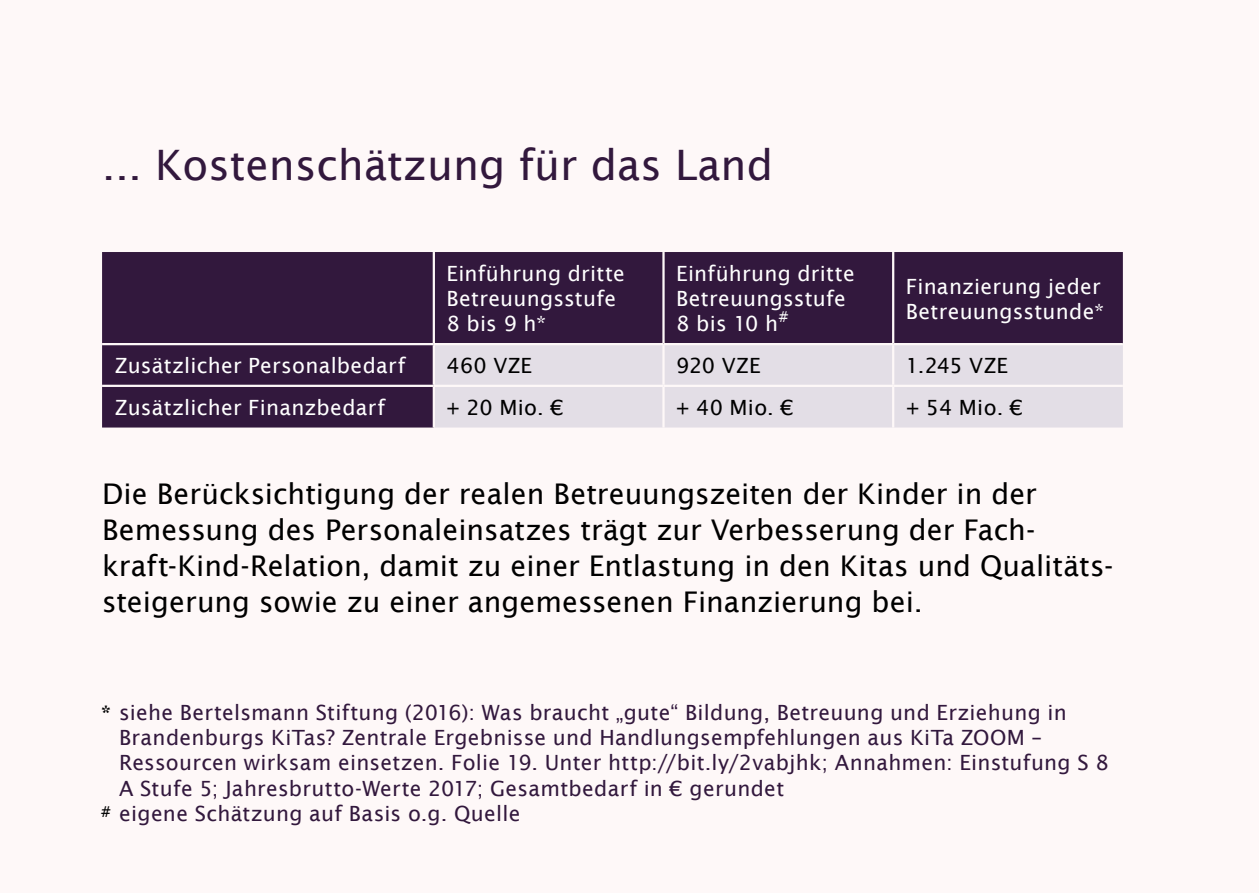
<style>
.page{position:relative;width:1259px;height:893px;background:#fef8f8}
.page>*{position:absolute;margin:0;border:0;box-sizing:border-box;transform-origin:0 0}
.t1{font:42px "Lucida Sans";color:#32183d}
.t2{font:28.5px/36px "Lucida Sans";color:#000}
.t3{font:21px/25.2px "Lucida Sans";letter-spacing:.015em;color:#32183d}
.t4{font:21px/25.2px "Lucida Sans";letter-spacing:.015em;color:#fff}
.t5{font:21px "Lucida Sans";letter-spacing:.005em;color:#000}
.t6{font:600 15px "Lucida Sans";color:#000}
.s1{font-weight:600;color:#000}
</style>
<div class="page">
<div style="left:102px;top:252px;width:1021px;height:176px;background:#32183d"></div>
<div style="left:435px;top:345px;width:688px;height:83px;background:#e3dee6"></div>
<hr style="left:102px;top:385px;width:332px;height:2px;background:#fef8f8">
<hr style="left:102px;top:343px;width:332px;height:2px;background:#fef8f8">
<hr style="left:433px;top:252px;width:2px;height:91px;background:#fef8f8">
<hr style="left:662px;top:252px;width:2px;height:91px;background:#fef8f8">
<hr style="left:892px;top:252px;width:2px;height:91px;background:#fef8f8">
<hr style="left:434px;top:343px;width:229px;height:2px;background:#fef8f8">
<hr style="left:433px;top:345px;width:2px;height:40px;background:#fef8f8">
<hr style="left:663px;top:343px;width:230px;height:2px;background:#fef8f8">
<hr style="left:662px;top:345px;width:2px;height:40px;background:#fef8f8">
<hr style="left:893px;top:343px;width:230px;height:2px;background:#fef8f8">
<hr style="left:892px;top:345px;width:2px;height:40px;background:#fef8f8">
<hr style="left:434px;top:385px;width:229px;height:2px;background:#fef8f8">
<hr style="left:433px;top:387px;width:2px;height:41px;background:#fef8f8">
<hr style="left:663px;top:385px;width:230px;height:2px;background:#fef8f8">
<hr style="left:662px;top:387px;width:2px;height:41px;background:#fef8f8">
<hr style="left:893px;top:385px;width:230px;height:2px;background:#fef8f8">
<hr style="left:892px;top:387px;width:2px;height:41px;background:#fef8f8">
<h1 class="t1" style="left:102px;top:141px;width:672px">... Kostenschätzung für das Land</h1>
<p class="t4" style="left:446px;top:261px;width:180px">Einführung dritte<br>Betreuungsstufe<br>8 bis 9 h*</p>
<p class="t4" style="left:676px;top:261px;width:180px">Einführung dritte<br>Betreuungsstufe<br>8 bis 10 h<sup>#</sup></p>
<p class="t4" style="left:906px;top:273px;width:200px">Finanzierung jeder<br>Betreuungsstunde*</p>
<p class="t4" style="left:115px;top:353px;width:292px">Zusätzlicher Personalbedarf</p>
<p class="t5" style="left:446px;top:354px;width:87px">460 VZE</p>
<p class="t5" style="left:676px;top:354px;width:86px">920 VZE</p>
<p class="t5" style="left:906px;top:354px;width:103px">1.245 VZE</p>
<p class="t4" style="left:115px;top:395px;width:272px">Zusätzlicher Finanzbedarf</p>
<p class="t5" style="left:446px;top:395px;width:118px">+ 20 Mio. €</p>
<p class="t5" style="left:676px;top:395px;width:119px">+ 40 Mio. €</p>
<p class="t5" style="left:906px;top:395px;width:119px">+ 54 Mio. €</p>
<p class="t2" style="left:102px;top:476px;width:1012px">Die Berücksichtigung der realen Betreuungszeiten der Kinder in der Bemessung des Personaleinsatzes trägt zur Verbesserung der Fach&shy;kraft-Kind-Relation, damit zu einer Entlastung in den Kitas und Qualitäts&shy;steigerung sowie zu einer angemessenen Finanzierung bei.</p>
<p class="t3" style="left:119px;top:700px;width:991px;text-indent:-18px"><span class="s1">*</span> siehe Bertelsmann Stiftung (2016): Was braucht „gute“ Bildung, Betreuung und Erziehung in Brandenburgs KiTas? Zentrale Ergebnisse und Handlungsempfehlungen aus KiTa ZOOM – Ressourcen wirksam einsetzen. Folie 19. Unter http://bit.ly/2vabjhk; Annahmen: Einstufung S 8<br>A Stufe 5; Jahresbrutto-Werte 2017; Gesamtbedarf in € gerundet<br>eigene Schätzung auf Basis o.g. Quelle</p>
<p class="t6" style="left:101px;top:803px;width:11px">#</p>
</div>
